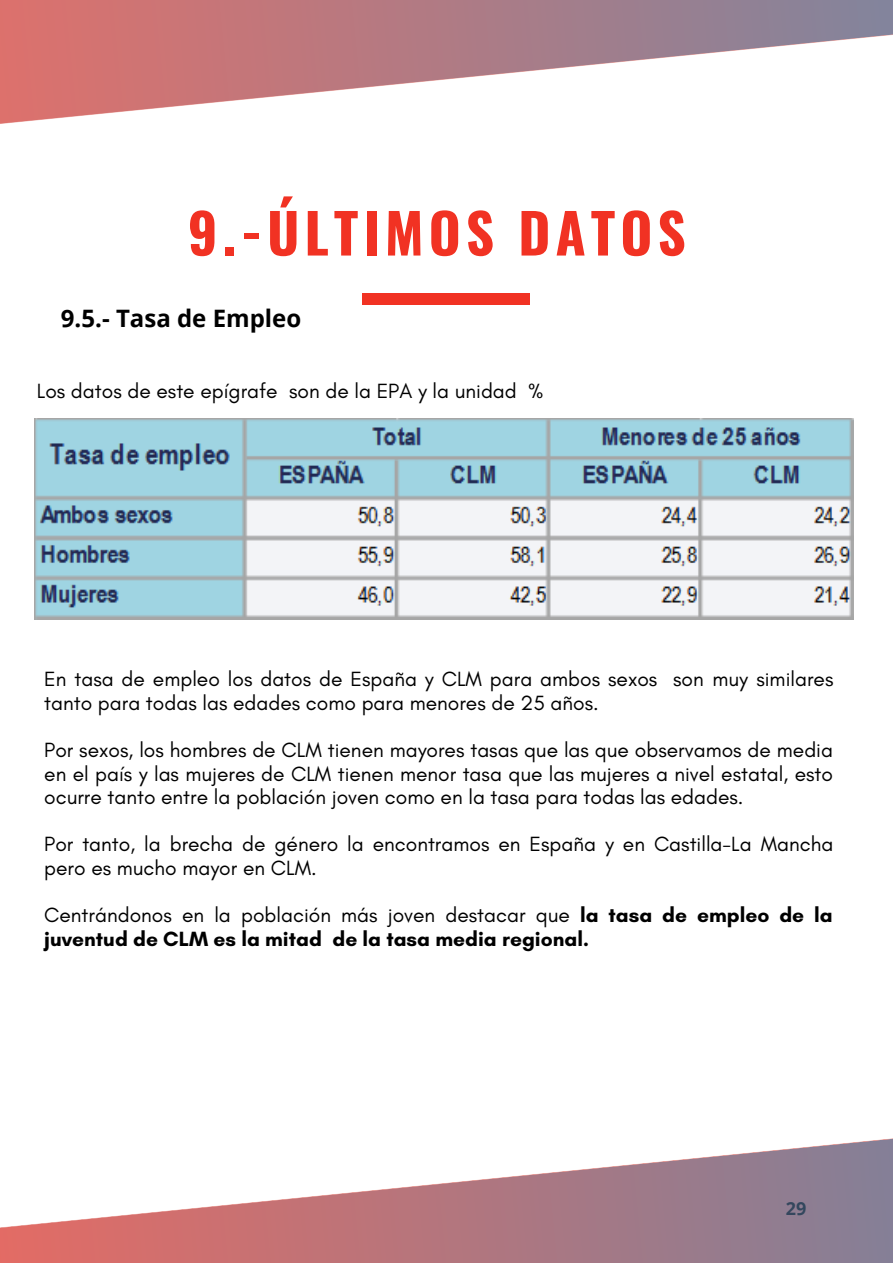
<style>
.page{position:relative;width:893px;height:1264px;background:#fff}
.page>*{position:absolute;margin:0;border:0;box-sizing:border-box;transform-origin:0 0}
.t1{font:700 55.05px "Oswald";letter-spacing:.09em;color:#f13223}
.t2{font:700 24px "Open Sans";color:#000}
.t3{font:21px/23.5px "Glacial Indifference";color:#000}
.t4{font:700 21px/23.5px "Glacial Indifference";color:#000}
.t5{font:700 18px "Open Sans";color:#343434}
.s1{font-weight:400}
</style>
<div class="page">
<svg style="left:0;top:1138px;width:892px;height:124px"></svg>
<svg style="left:0;top:0;width:892px;height:124px"></svg>
<div style="left:362px;top:293px;width:168px;height:11px;background:#f13223"></div>
<img style="left:35px;top:418px;width:818px;height:202px">
<p class="t1" style="left:188px;top:190px;width:499px">9.-ÚLTIMOS DATOS</p>
<p class="t2" style="left:61px;top:301px;width:242px">9.5.- Tasa de Empleo</p>
<p class="t3" style="left:37px;top:379px;width:508px">Los datos de este epígrafe son de la EPA y la unidad %</p>
<p class="t3" style="left:44px;top:667px;width:790px">En tasa de empleo los datos de España y CLM para ambos sexos son muy similares tanto para todas las edades como para menores de 25 años.</p>
<p class="t3" style="left:44px;top:737px;width:790px;text-align:justify">Por sexos, los hombres de CLM tienen mayores tasas que las que observamos de media en el país y las mujeres de CLM tienen menor tasa que las mujeres a nivel estatal, esto ocurre tanto entre la población joven como en la tasa para todas las edades.</p>
<p class="t3" style="left:44px;top:832px;width:790px">Por tanto, la brecha de género la encontramos en España y en Castilla-La Mancha pero es mucho mayor en CLM.</p>
<p class="t4" style="left:44px;top:903px;width:790px"><span class="s1">Centrándonos en la población más joven destacar que</span> la tasa de empleo de la juventud de CLM es la mitad de la tasa media regional.</p>
<p class="t5" style="left:785px;top:1195px;width:22px">29</p>
</div>
